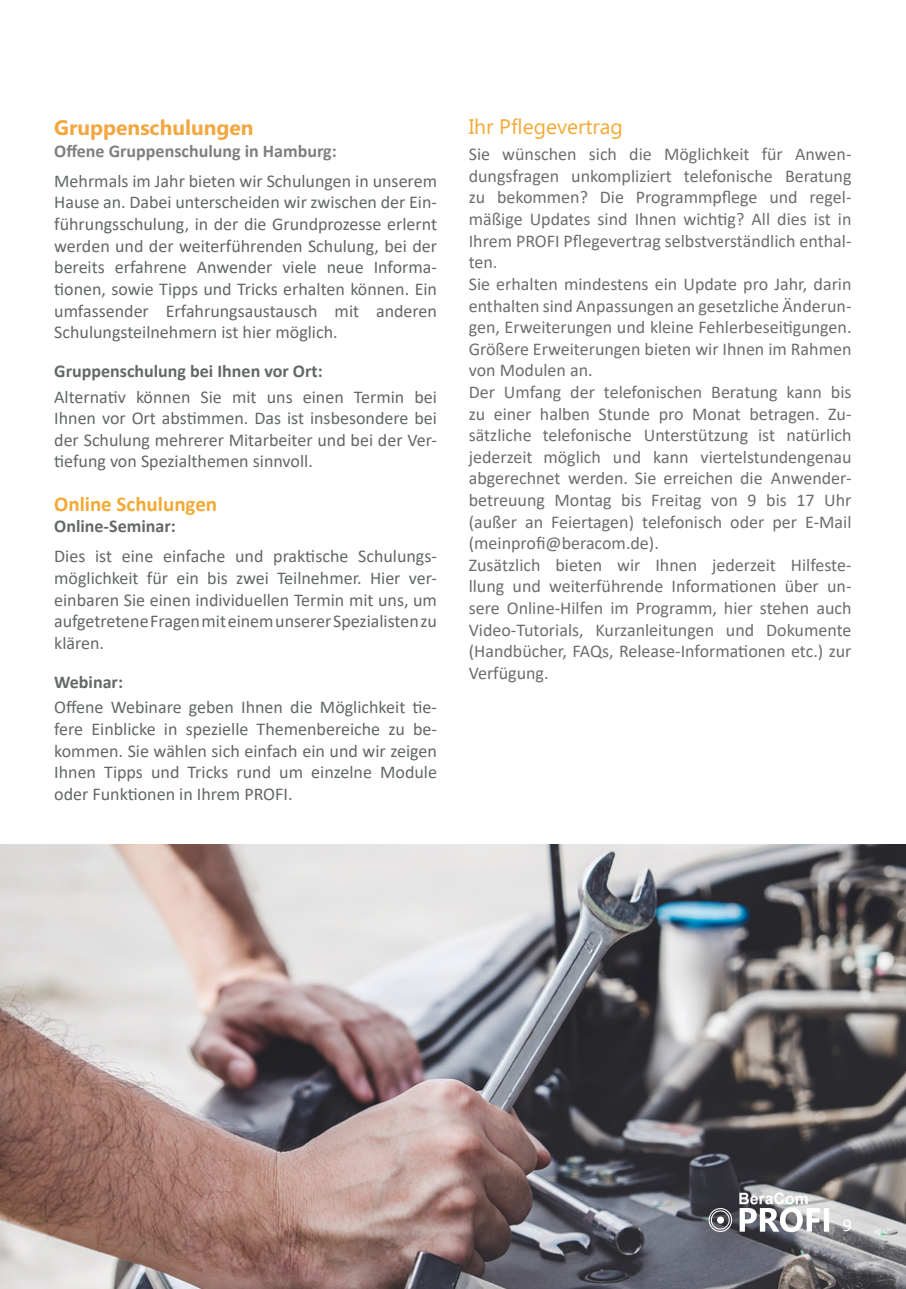
<style>
.page{position:relative;width:906px;height:1289px;background:#fff}
.page>*{position:absolute;margin:0;border:0;box-sizing:border-box;transform-origin:0 0}
.Absatzformat_10{font:700 21px "Microsoft Phags Pa";color:#f3a740}
.Absatzformat_10-2{font:700 21px "Calibri";color:#f3a934}
.Absatzformat_10-3{font:21px "Microsoft Phags Pa";color:#f3a934}
.Absatzformat_10-4{font:18px/21.6px "Calibri";color:#6e6d6d;text-align:justify}
.Absatzformat_10-5{font:18px/21.6px "Calibri";color:#636767;text-align:justify}
.Absatzformat_10-6{font:700 18px "Calibri";color:#636767}
.Absatzformat_10-7{font:700 18px "Calibri";color:#7f7f7f}
.Absatzformat_10-8{font:18px "Calibri";color:#fff}
</style>
<div class="page">
<img style="left:0;top:844px;width:906px;height:444px">
<img style="left:707px;top:1192px;width:123px;height:42px">
<p class="Absatzformat_10" style="left:54px;top:113px;width:201px">Gruppenschulungen</p>
<p class="Absatzformat_10-7" style="left:54px;top:138px;width:284px">Offene Gruppenschulung in Hamburg:</p>
<p class="Absatzformat_10-5" style="left:54px;top:170px;width:384px">Mehrmals im Jahr bieten wir Schulungen in unserem Hause an. Dabei unterscheiden wir zwischen der Ein&shy;führungsschulung, in der die Grundprozesse erlernt werden und der weiterführenden Schulung, bei der bereits erfahrene Anwender viele neue Informa&shy;tionen, sowie Tipps und Tricks erhalten können. Ein umfassender Erfahrungsaustausch mit anderen Schulungsteilnehmern ist hier möglich.</p>
<p class="Absatzformat_10-6" style="left:54px;top:358px;width:270px">Gruppenschulung bei Ihnen vor Ort:</p>
<p class="Absatzformat_10-5" style="left:54px;top:385px;width:384px">Alternativ können Sie mit uns einen Termin bei Ihnen vor Ort abstimmen. Das ist insbesondere bei der Schulung mehrerer Mitarbeiter und bei der Ver&shy;tiefung von Spezialthemen sinnvoll.</p>
<p class="Absatzformat_10-2" style="left:54px;top:489px;width:164px">Online Schulungen</p>
<p class="Absatzformat_10-6" style="left:54px;top:513px;width:123px">Online-Seminar:</p>
<p class="Absatzformat_10-5" style="left:54px;top:545px;width:384px">Dies ist eine einfache und praktische Schulungs&shy;möglichkeit für ein bis zwei Teilnehmer. Hier ver&shy;einbaren Sie einen individuellen Termin mit uns, um aufgetretene Fragen mit einem unserer Spezialisten zu klären.</p>
<p class="Absatzformat_10-6" style="left:54px;top:668px;width:70px">Webinar:</p>
<p class="Absatzformat_10-5" style="left:54px;top:696px;width:384px">Offene Webinare geben Ihnen die Möglichkeit tie&shy;fere Einblicke in spezielle Themenbereiche zu be&shy;kommen. Sie wählen sich einfach ein und wir zeigen Ihnen Tipps und Tricks rund um einzelne Module oder Funktionen in Ihrem PROFI.</p>
<p class="Absatzformat_10-3" style="left:469px;top:112px;width:156px">Ihr Pflegevertrag</p>
<p class="Absatzformat_10-4" style="left:469px;top:143px;width:384px">Sie wünschen sich die Möglichkeit für Anwen&shy;dungsfragen unkompliziert telefonische Beratung zu bekommen? Die Programmpflege und regel&shy;mäßige Updates sind Ihnen wichtig? All dies ist in Ihrem PROFI Pflegevertrag selbstverständlich enthal&shy;ten.</p>
<p class="Absatzformat_10-4" style="left:469px;top:273px;width:384px">Sie erhalten mindestens ein Update pro Jahr, darin enthalten sind Anpassungen an gesetzliche Änderun&shy;gen, Erweiterungen und kleine Fehlerbeseitigungen.<br>Größere Erweiterungen bieten wir Ihnen im Rahmen von Modulen an.</p>
<p class="Absatzformat_10-4" style="left:469px;top:381px;width:384px">Der Umfang der telefonischen Beratung kann bis zu einer halben Stunde pro Monat betragen. Zu&shy;sätzliche telefonische Unterstützung ist natürlich jederzeit möglich und kann viertelstundengenau abgerechnet werden. Sie erreichen die Anwender&shy;betreuung Montag bis Freitag von 9 bis 17 Uhr (außer an Feiertagen) telefonisch oder per E-Mail (meinprofi@beracom.de).</p>
<p class="Absatzformat_10-4" style="left:469px;top:553px;width:384px">Zusätzlich bieten wir Ihnen jederzeit Hilfeste&shy;llung und weiterführende Informationen über un&shy;sere Online-Hilfen im Programm, hier stehen auch Video-Tutorials, Kurzanleitungen und Dokumente (Handbücher, FAQs, Release-Informationen etc.) zur Verfügung.</p>
<p class="Absatzformat_10-8" style="left:843px;top:1212px;width:11px">9</p>
</div>
